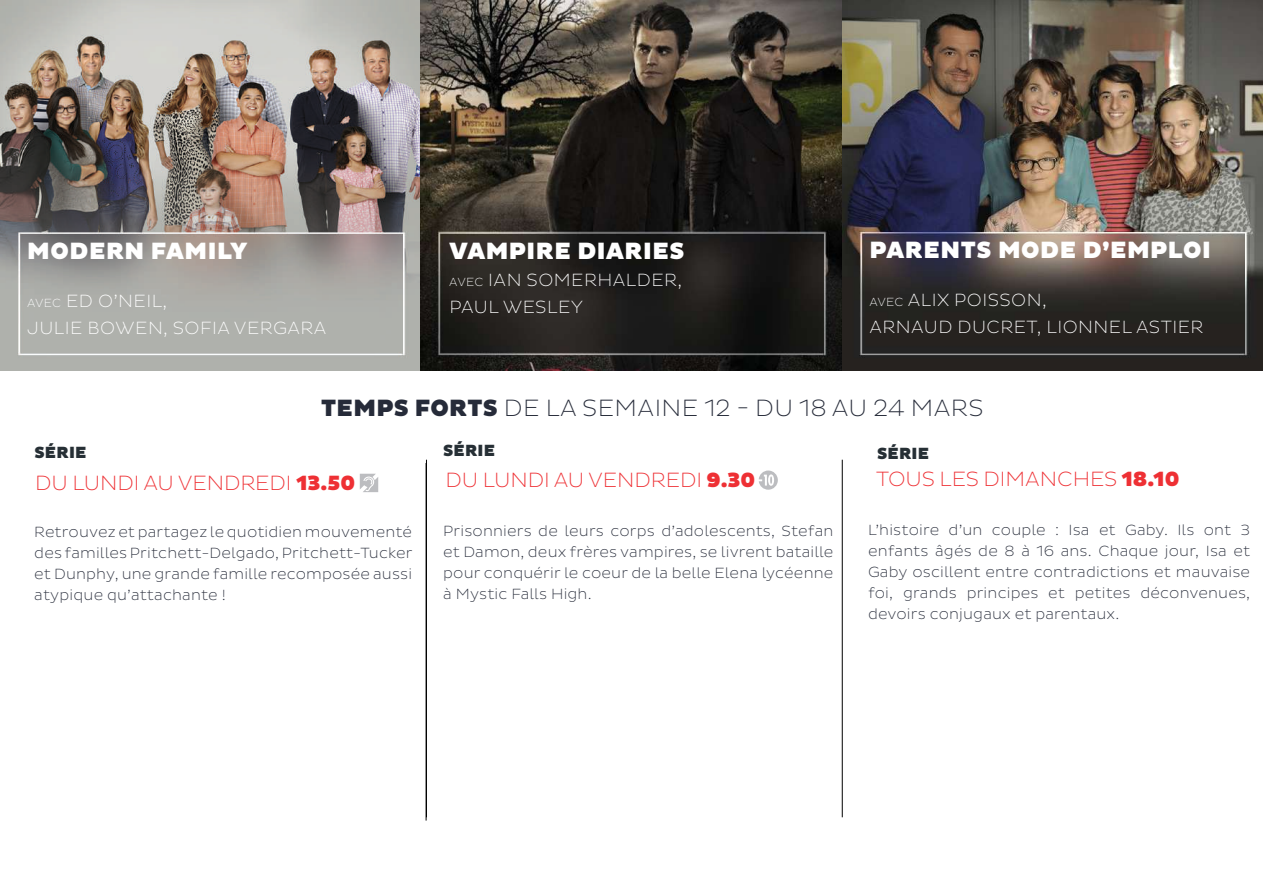
<style>
.page{position:relative;width:1263px;height:893px;background:#fff}
.page>*{position:absolute;margin:0;border:0;box-sizing:border-box;transform-origin:0 0}
.t1{font:900 24px/27px "Pluto Sans";letter-spacing:.025em;color:#fff}
.t2{font:200 24px "Pluto Sans";letter-spacing:.015em;color:#262b39}
.t3{font:200 21px "Pluto Sans";letter-spacing:-.005em;color:#ee3034}
.t4{font:200 18px/27px "Pluto Sans";letter-spacing:.025em;color:#fff}
.t5{font:900 16.5px "Pluto Sans";letter-spacing:.015em;color:#262f35}
.t6{font:200 15px/21px "Pluto Sans";letter-spacing:.01em;color:#262b39;text-align:justify}
.s1{font-size:12px}
.s2{font-weight:900}
</style>
<div class="page">
<hr style="left:426px;top:460px;width:1px;height:357px;background:#000">
<img style="left:421px;top:0;width:842px;height:371px">
<hr style="left:426px;top:463px;width:1px;height:357px;background:#000">
<hr style="left:842px;top:460px;width:1px;height:357px;background:#000">
<img style="left:0;top:0;width:421px;height:371px">
<svg style="left:421px;top:0;width:421px;height:370px;background:#322e28"></svg>
<svg style="left:360px;top:474px;width:18px;height:18px"></svg>
<svg style="left:759px;top:470px;width:19px;height:20px"></svg>
<h1 class="t1" style="left:27px;top:238px;width:222px">MODERN FAMILY</h1>
<p class="t4" style="left:27px;top:287px;width:301px"><span class="s1">AVEC</span> ED O’NEIL,<br>JULIE BOWEN, SOFIA VERGARA</p>
<h1 class="t1" style="left:449px;top:238px;width:334px">CRIMES T F ITS DIVERS :<br>LA QUOTIDIENNE</h1>
<h1 class="t1" style="left:449px;top:238px;width:236px">VAMPIRE DIARIES</h1>
<p class="t4" style="left:449px;top:266px;width:234px"><span class="s1">AVEC</span> IAN SOMERHALDER,<br>PAUL WESLEY</p>
<h1 class="t1" style="left:869px;top:237px;width:343px">PARENTS MODE D’EMPLOI</h1>
<p class="t4" style="left:869px;top:286px;width:335px"><span class="s1">AVEC</span> ALIX POISSON,<br>ARNAUD DUCRET, LIONNEL ASTIER</p>
<p class="t5" style="left:34px;top:443px;width:54px">SÉRIE</p>
<h1 class="t2" style="left:321px;top:394px;width:664px"><span class="s2">TEMPS FORTS</span> DE LA SEMAINE 12 - DU 18 AU 24 MARS</h1>
<p class="t5" style="left:443px;top:441px;width:54px">SÉRIE</p>
<p class="t5" style="left:877px;top:444px;width:54px">SÉRIE</p>
<h2 class="t3" style="left:35px;top:471px;width:322px">DU LUNDI AU VENDREDI <span class="s2">13.50</span></h2>
<p class="t6" style="left:34px;top:521px;width:380px">Retrouvez et partagez le quotidien mouvementé des familles Pritchett-Delgado, Pritchett-Tucker et Dunphy, une grande famille recomposée aussi atypique qu’attachante !</p>
<h2 class="t3" style="left:446px;top:468px;width:311px">DU LUNDI AU VENDREDI <span class="s2">9.30</span></h2>
<p class="t6" style="left:443px;top:520px;width:392px">Prisonniers de leurs corps d’adolescents, Stefan et Damon, deux frères vampires, se livrent bataille pour conquérir le coeur de la belle Elena lycéenne à Mystic Falls High.</p>
<h2 class="t3" style="left:876px;top:467px;width:305px">TOUS LES DIMANCHES <span class="s2">18.10</span></h2>
<p class="t6" style="left:868px;top:519px;width:384px">L’histoire d’un couple : Isa et Gaby. Ils ont 3 enfants âgés de 8 à 16 ans. Chaque jour, Isa et Gaby oscillent entre contradictions et mauvaise foi, grands principes et petites déconvenues, devoirs conjugaux et parentaux.</p>
</div>
